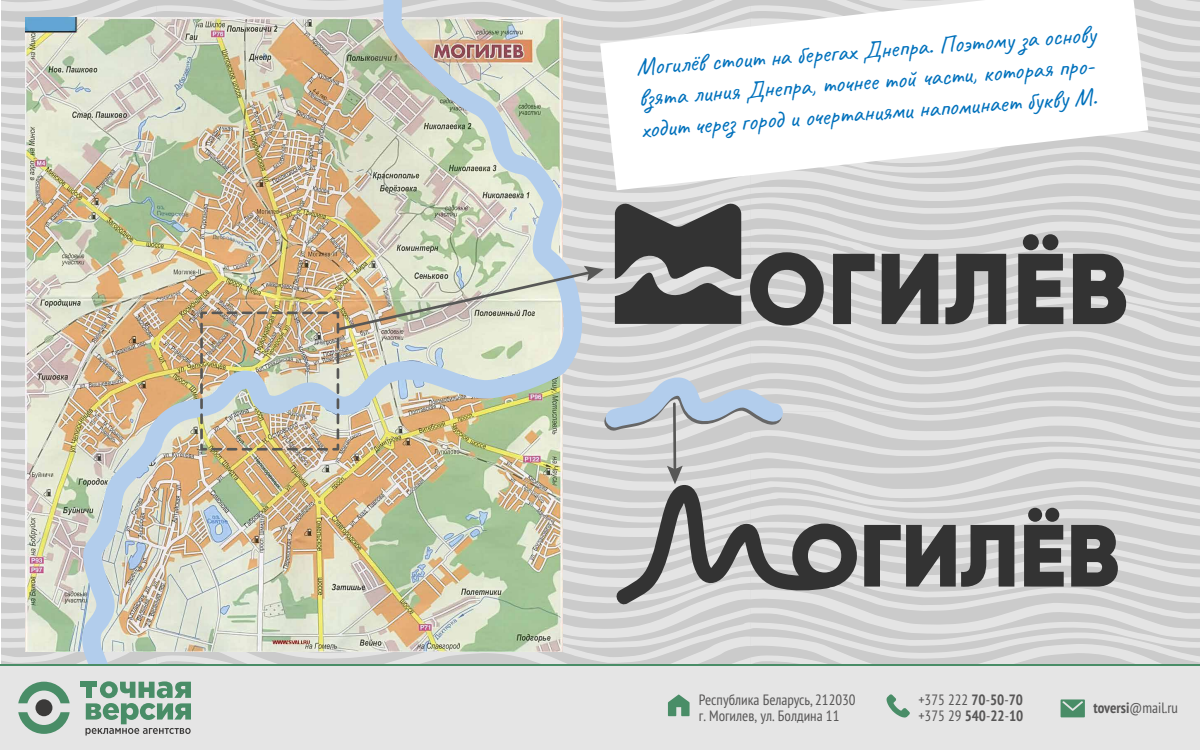
<style>
.page{position:relative;width:1200px;height:750px;background:#fff}
.page>*{position:absolute;margin:0;border:0;box-sizing:border-box;transform-origin:0 0}
.t1{font:900 100.38px "Gilroy";letter-spacing:.01em;color:#333}
.t2{font:900 88.06px "Gilroy";color:#333}
.t3{font:25px/31.2px "Caveat";color:#0071bc;text-align:justify}
.t4{font:condensed 14.94px/16.2px "PT Sans Pro";color:#575656}
.s1{font-weight:700}
</style>
<div class="page">
<div style="left:0;top:667px;width:1200px;height:83px;background:#e5e5e5"></div>
<svg style="left:18px;top:682px;width:52px;height:52px"></svg>
<div style="left:35px;top:699px;width:17px;height:17px;background:#3b3a39;border-radius:50%"></div>
<div style="left:81px;top:682px;width:16px;height:5px;background:#498d67"></div>
<svg style="left:86px;top:681px;width:105px;height:55px"></svg>
<svg style="left:887px;top:694px;width:23px;height:24px"></svg>
<svg style="left:1061px;top:699px;width:24px;height:18px"></svg>
<svg style="left:668px;top:695px;width:22px;height:21px"></svg>
<img style="left:0;top:0;width:1200px;height:666px">
<svg style="left:600px;top:0;width:548px;height:190px"></svg>
<p class="t3" style="left:635px;top:51px;width:463px;rotate:-4deg">Могилёв стоит на берегах Днепра. Поэтому за основу взята линия Днепра, точнее той части, которая про&shy;ходит через город и очертаниями напоминает букву М.</p>
<h1 class="t1" style="left:747px;top:225px;width:382px">ОГИЛЁВ</h1>
<h2 class="t2" style="left:790px;top:500px;width:331px">ОГИЛЁВ</h2>
<p class="t4" style="left:699px;top:691px;width:158px">Республика Беларусь, 212030 г. Могилев, ул. Болдина 11</p>
<p class="t4" style="left:918px;top:691px;width:106px">+375 222 <span class="s1">70</span>-<span class="s1">50</span>-<span class="s1">70 </span>+375 29 <span class="s1">540</span>-<span class="s1">22</span>-<span class="s1">10</span></p>
<p class="t4" style="left:1093px;top:699px;width:86px"><span class="s1">toversi</span>@mail.ru</p>
</div>
